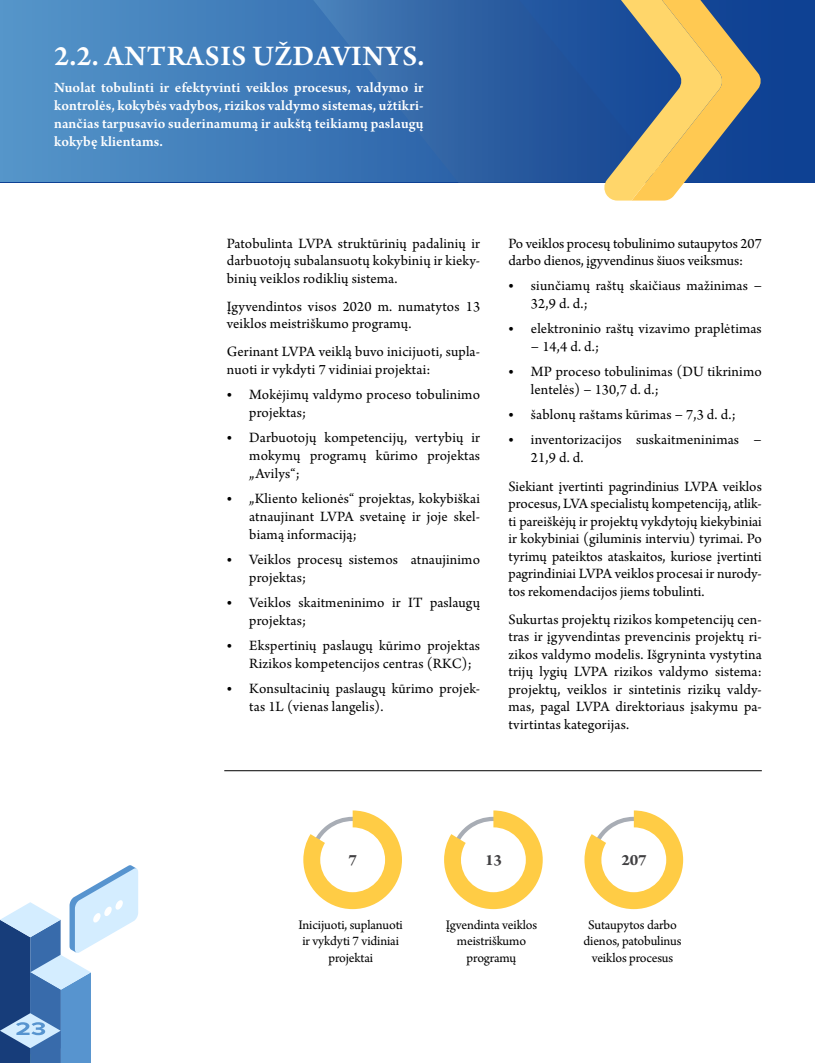
<style>
.page{position:relative;width:815px;height:1063px;background:#fff}
.page>*{position:absolute;margin:0;border:0;box-sizing:border-box;transform-origin:0 0}
.t1{font:600 30px "Arno Pro";letter-spacing:.02em;color:#fff}
.t2{font:700 16.88px "Arno Pro";color:#414042}
.t3{font:15px/17.5px "Arno Pro";letter-spacing:.01em;color:#000}
.t4{font:600 15px/18px "Arno Pro";letter-spacing:.005em;color:#fff;text-align:justify}
.t5{font:13.75px/16.2px "Arno Pro";letter-spacing:-.01em;color:#000;text-align:center}
.s1{font-family:"Montserrat";font-weight:700}
</style>
<div class="page">
<svg style="left:0;top:0;width:815px;height:182px;background:#407cb9"></svg>
<svg style="left:275px;top:0;width:325px;height:183px;background:#2f64a7"></svg>
<svg style="left:600px;top:0;width:162px;height:201px;background:#929380"></svg>
<svg style="left:444px;top:810px;width:99px;height:99px"></svg>
<svg style="left:584px;top:810px;width:99px;height:99px"></svg>
<hr style="left:224px;top:771px;width:538px;height:1px;background:#000">
<svg style="left:303px;top:810px;width:99px;height:99px"></svg>
<svg style="left:0;top:865px;width:138px;height:198px"></svg>
<h1 class="t1" style="left:54px;top:39px;width:372px">2.2. ANTRASIS UŽDAVINYS.</h1>
<p class="t4" style="left:54px;top:80px;width:371px">Nuolat tobulinti ir efektyvinti veiklos procesus, valdymo ir kontrolės, kokybės vadybos, rizikos valdymo sistemas, užtikri&shy;nančias tarpusavio suderinamumą ir aukštą teikiamų paslaugų kokybę klientams.</p>
<p class="t3" style="left:227px;top:235px;width:255px;text-align:justify">Patobulinta LVPA struktūrinių padalinių ir darbuotojų subalansuotų kokybinių ir kieky&shy;binių veiklos rodiklių sistema.</p>
<p class="t3" style="left:227px;top:298px;width:255px">Įgyvendintos visos 2020 m. numatytos 13 veiklos meistriškumo programų.</p>
<p class="t3" style="left:227px;top:344px;width:255px">Gerinant LVPA veiklą buvo inicijuoti, supla&shy;nuoti ir vykdyti 7 vidiniai projektai:</p>
<p class="t3" style="left:249px;top:386px;width:232px;line-height:18px;text-indent:-22px"><span class="s1">•</span> Mokėjimų valdymo proceso tobulinimo projektas;</p>
<p class="t3" style="left:249px;top:429px;width:232px;line-height:18px;text-align:justify;text-indent:-22px"><span class="s1">•</span> Darbuotojų kompetencijų, vertybių ir mokymų programų kūrimo projektas „Avilys“;</p>
<p class="t3" style="left:249px;top:490px;width:232px;line-height:18px;text-align:justify;text-indent:-22px"><span class="s1">•</span> „Kliento kelionės“ projektas, kokybiškai atnaujinant LVPA svetainę ir joje skel&shy;biamą informaciją;</p>
<p class="t3" style="left:249px;top:551px;width:232px;line-height:18px;text-indent:-22px"><span class="s1">•</span> Veiklos procesų sistemos atnaujinimo projektas;</p>
<p class="t3" style="left:249px;top:595px;width:232px;line-height:18px;text-indent:-22px"><span class="s1">•</span> Veiklos skaitmeninimo ir IT paslaugų projektas;</p>
<p class="t3" style="left:249px;top:638px;width:232px;line-height:18px;text-indent:-22px"><span class="s1">•</span> Ekspertinių paslaugų kūrimo projektas<br>Rizikos kompetencijos centras (RKC);</p>
<p class="t3" style="left:249px;top:681px;width:232px;line-height:18px;text-indent:-22px"><span class="s1">•</span> Konsultacinių paslaugų kūrimo projek&shy;tas 1L (vienas langelis).</p>
<p class="t3" style="left:508px;top:235px;width:255px">Po veiklos procesų tobulinimo sutaupytos 207 darbo dienos, įgyvendinus šiuos veiksmus:</p>
<p class="t3" style="left:531px;top:277px;width:232px;line-height:18px;text-indent:-22px"><span class="s1">•</span> siunčiamų raštų skaičiaus mažinimas −<br>32,9 d. d.;</p>
<p class="t3" style="left:531px;top:320px;width:232px;line-height:18px;text-indent:-22px"><span class="s1">•</span> elektroninio raštų vizavimo praplėtimas − 14,4 d. d.;</p>
<p class="t3" style="left:531px;top:364px;width:232px;line-height:18px;text-indent:-22px"><span class="s1">•</span> MP proceso tobulinimas (DU tikrinimo lentelės) − 130,7 d. d.;</p>
<p class="t3" style="left:508px;top:407px;width:229px"><span class="s1">•</span> šablonų raštams kūrimas − 7,3 d. d.;</p>
<p class="t3" style="left:531px;top:432px;width:232px;line-height:18px;text-indent:-22px"><span class="s1">•</span> inventorizacijos suskaitmeninimas −<br>21,9 d. d.</p>
<p class="t3" style="left:508px;top:478px;width:255px;text-align:justify">Siekiant įvertinti pagrindinius LVPA veiklos procesus, LVA specialistų kompetenciją, atlik&shy;ti pareiškėjų ir projektų vykdytojų kiekybiniai ir kokybiniai (giluminis interviu) tyrimai. Po tyrimų pateiktos ataskaitos, kuriose įvertinti pagrindiniai LVPA veiklos procesai ir nurody&shy;tos rekomendacijos jiems tobulinti.</p>
<p class="t3" style="left:508px;top:611px;width:255px;text-align:justify">Sukurtas projektų rizikos kompetencijų cen&shy;tras ir įgyvendintas prevencinis projektų ri&shy;zikos valdymo modelis. Išgryninta vystytina trijų lygių LVPA rizikos valdymo sistema: projektų, veiklos ir sintetinis rizikų valdy&shy;mas, pagal LVPA direktoriaus įsakymu pa&shy;tvirtintas kategorijas.</p>
<p class="t2" style="left:349px;top:850px;width:10px">7</p>
<p class="t5" style="left:299px;top:918px;width:106px">Inicijuoti, suplanuoti ir vykdyti 7 vidiniai projektai</p>
<p class="t2" style="left:485px;top:850px;width:18px">13</p>
<p class="t5" style="left:446px;top:918px;width:93px">Įgvendinta veiklos meistriškumo programų</p>
<p class="t2" style="left:621px;top:850px;width:27px">207</p>
<p class="t5" style="left:584px;top:918px;width:99px">Sutaupytos darbo dienos, patobulinus veiklos procesus</p>
</div>
